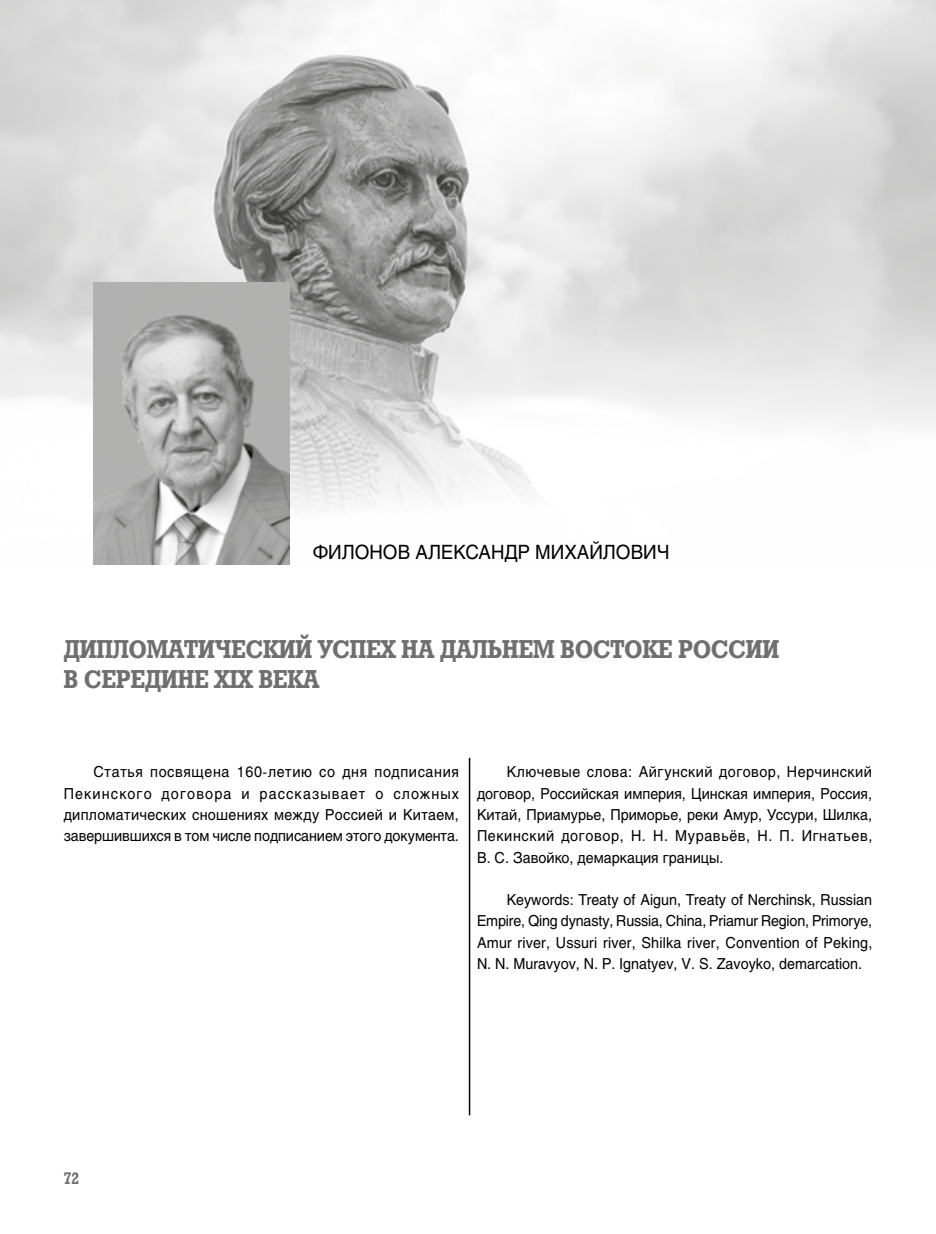
<style>
.page{position:relative;width:936px;height:1234px;background:#fff}
.page>*{position:absolute;margin:0;border:0;box-sizing:border-box;transform-origin:0 0}
.t1{font:700 25.5px/30.6px "Rodeo";color:#6f6f6f;scale:.9 1}
.t2{font:19.5px "Helios";color:#000;scale:.95 1}
.t3{font:700 16.5px "Rodeo";color:#6f6f6f;scale:.9 1}
.t4{font:15px/21.3px "Helios";color:#000;text-align:justify;scale:.95 1}
</style>
<div class="page">
<img style="left:0;top:0;width:935px;height:565px">
<hr style="left:469px;top:757px;width:1px;height:357px;background:#000">
<img style="left:94px;top:282px;width:195px;height:282px">
<h2 class="t2" style="left:313px;top:540px;width:377px">ФИЛОНОВ АЛЕКСАНДР МИХАЙЛОВИЧ</h2>
<h1 class="t1" style="left:64px;top:633px;width:796px">ДИПЛОМАТИЧЕСКИЙ УСПЕХ НА ДАЛЬНЕМ ВОСТОКЕ РОССИИ<br>В СЕРЕДИНЕ XIX ВЕКА</h1>
<p class="t4" style="left:64px;top:761px;width:417px;text-indent:30px">Статья посвящена 160-летию со дня подписания Пекинского договора и рассказывает о сложных дипломатических сношениях между Россией и Китаем, завершившихся в том числе подписанием этого документа.</p>
<p class="t4" style="left:477px;top:761px;width:417px;text-indent:30px">Ключевые слова: Айгунский договор, Нерчинский договор, Российская империя, Цинская империя, Россия, Китай, Приамурье, Приморье, реки Амур, Уссури, Шилка, Пекинский договор, Н. Н. Муравьёв, Н. П. Игнатьев, В. С. Завойко, демаркация границы.</p>
<p class="t4" style="left:477px;top:888px;width:418px;text-indent:30px">Keywords: Treaty of Aigun, Treaty of Nerchinsk, Russian Empire, Qing dynasty, Russia, China, Priamur Region, Primorye, Amur river, Ussuri river, Shilka river, Convention of Peking, N. N. Muravyov, N. P. Ignatyev, V. S. Zavoyko, demarcation.</p>
<p class="t3" style="left:64px;top:1168px;width:19px">72</p>
</div>
